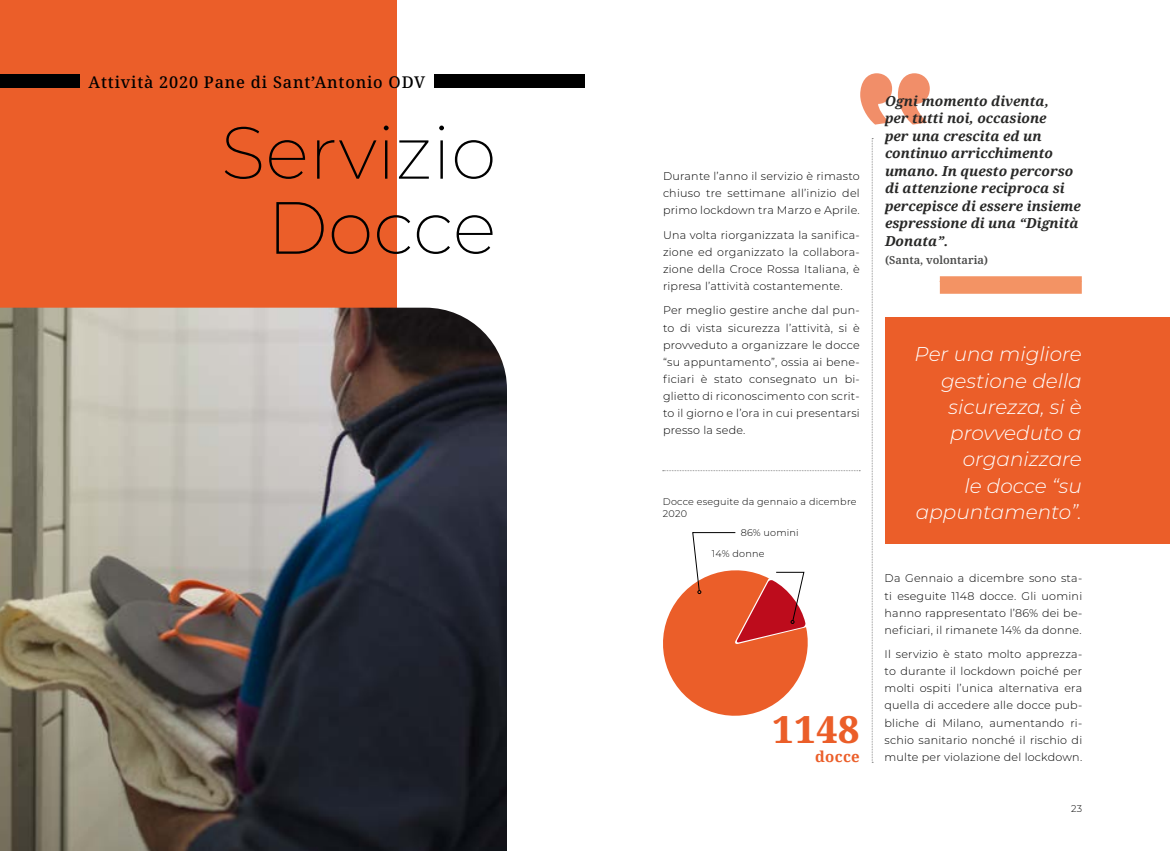
<style>
.page{position:relative;width:1170px;height:851px;background:#fff}
.page>*{position:absolute;margin:0;border:0;box-sizing:border-box;transform-origin:0 0}
.t1{font:200 73.75px/75px "Montserrat";color:#000;text-align:right}
.t2{font:800 37.5px "Noto Serif";color:#eb5e29}
.t3{font:italic 300 20px/26.2px "Montserrat";color:#fff;text-align:right}
.t4{font:500 16.25px "Noto Serif";letter-spacing:.05em;color:#000}
.t5{font:700 15px "Noto Serif";letter-spacing:.02em;color:#eb5e29}
.t6{font:italic 700 13.75px/17.5px "Noto Serif";color:#282827}
.t7{font:300 11.12px/17.1px "Montserrat";letter-spacing:.02em;color:#000;text-align:justify}
.t8{font:600 11.12px "Noto Serif";color:#4a4a49}
.t9{font:300 9.62px/12.2px "Montserrat";letter-spacing:.02em;color:#000}
</style>
<div class="page">
<div style="left:0;top:0;width:396px;height:850px;background:#eb5e29"></div>
<img style="left:0;top:307px;width:507px;height:543px">
<div style="left:0;top:75px;width:80px;height:13px;background:#000"></div>
<div style="left:435px;top:75px;width:150px;height:13px;background:#000"></div>
<svg style="left:871px;top:138px;width:2px;height:625px"></svg>
<div style="left:884px;top:317px;width:285px;height:226px;background:#eb5e29"></div>
<svg style="left:663px;top:532px;width:145px;height:184px"></svg>
<svg style="left:662px;top:470px;width:198px;height:1px"></svg>
<svg style="left:860px;top:73px;width:69px;height:52px"></svg>
<div style="left:939px;top:276px;width:142px;height:18px;background:#f39364"></div>
<h3 class="t4" style="left:89px;top:71px;width:338px">Attività 2020 Pane di Sant’Antonio ODV</h3>
<h1 class="t1" style="left:221px;top:113px;width:277px">Servizio<br>Docce</h1>
<p class="t7" style="left:663px;top:167px;width:198px">Durante l’anno il servizio è rimasto chiuso tre settimane all’inizio del primo lockdown tra Marzo e Aprile.</p>
<p class="t7" style="left:663px;top:226px;width:198px">Una volta riorganizzata la sanifica&shy;zione ed organizzato la collabora&shy;zione della Croce Rossa Italiana, è ripresa l’attività costantemente.</p>
<p class="t7" style="left:663px;top:301px;width:198px">Per meglio gestire anche dal pun&shy;to di vista sicurezza l’attività, si è provveduto a organizzare le docce “su appuntamento”, ossia ai bene&shy;ficiari è stato consegnato un bi&shy;glietto di riconoscimento con scrit&shy;to il giorno e l’ora in cui presentarsi presso la sede.</p>
<p class="t9" style="left:663px;top:495px;width:195px">Docce eseguite da gennaio a dicembre<br>2020</p>
<p class="t9" style="left:740px;top:526px;width:59px">86% uomini</p>
<p class="t9" style="left:712px;top:546px;width:54px">14% donne</p>
<h2 class="t2" style="left:772px;top:702px;width:88px">1148</h2>
<h3 class="t5" style="left:815px;top:745px;width:46px">docce</h3>
<p class="t6" style="left:884px;top:92px;width:197px">Ogni momento diventa,<br>per tutti noi, occasione<br>per una crescita ed un continuo arricchimento umano. In questo percorso di attenzione reciproca si percepisce di essere insieme espressione di una “Dignità<br>Donata”.</p>
<p class="t8" style="left:884px;top:252px;width:105px">(Santa, volontaria)</p>
<h3 class="t3" style="left:914px;top:340px;width:169px">Per una migliore gestione della sicurezza, si è provveduto a organizzare<br>le docce “su appuntamento”.</h3>
<p class="t7" style="left:884px;top:569px;width:199px">Da Gennaio a dicembre sono sta&shy;ti eseguite 1148 docce. Gli uomini hanno rappresentato l’86% dei be&shy;neficiari, il rimanete 14% da donne.</p>
<p class="t7" style="left:884px;top:645px;width:199px">Il servizio è stato molto apprezza&shy;to durante il lockdown poiché per molti ospiti l’unica alternativa era quella di accedere alle docce pub&shy;bliche di Milano, aumentando ri&shy;schio sanitario nonché il rischio di multe per violazione del lockdown.</p>
<p class="t9" style="left:1071px;top:802px;width:12px">23</p>
</div>
